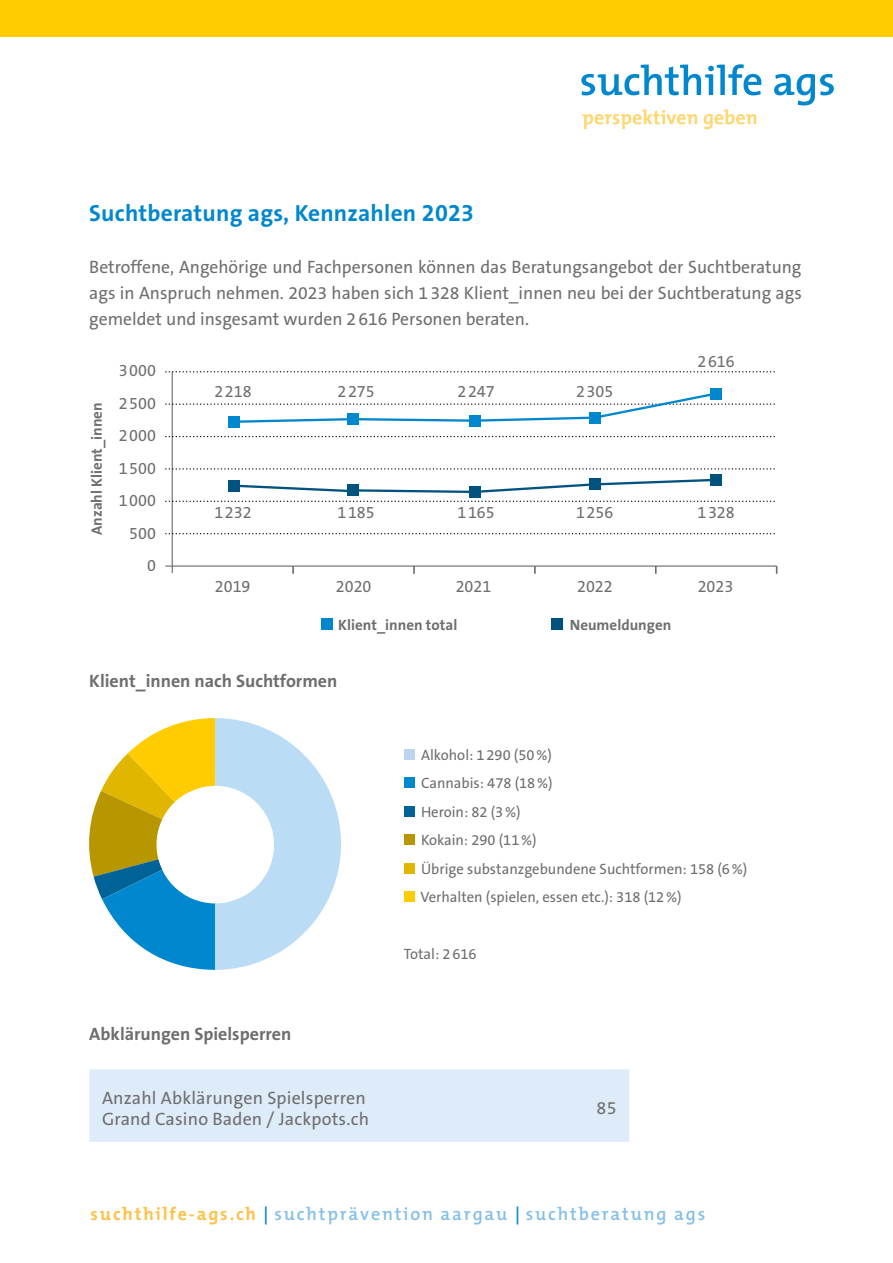
<style>
.page{position:relative;width:893px;height:1263px;background:#fff}
.page>*{position:absolute;margin:0;border:0;box-sizing:border-box;transform-origin:0 0}
.t1{font:700 23.4px "The Sans B7";letter-spacing:.01em;color:#0087ce}
.t2{font:600 18.15px "The Mix";letter-spacing:.1em;color:#85c0e9}
.t3{font:18px/26px "The Sans B5 Plain";letter-spacing:.01em;color:#6e6e6d;text-align:justify}
.t4{font:700 18px "The Sans B7";color:#6e6e6d}
.t5{font:16.2px/32.4px "The Sans Expert";color:#6e6e6d;text-align:right}
.t6{font:15px/28.5px "The Sans B5 Plain";color:#6e6e6d}
.t7{font:700 15px "The Sans B7";color:#6e6e6d}
.s1{font-family:"The Sans Bold Expert";font-weight:400}
.s2{font-weight:700;color:#fcc249}
.s3{color:#0087ce}
</style>
<div class="page">
<div style="left:89px;top:1069px;width:540px;height:73px;background:#deecf9"></div>
<div style="left:0;top:0;width:893px;height:36px;background:#fecc00"></div>
<hr style="left:172px;top:372px;width:1px;height:201px;background:#6e6e6d">
<svg style="left:292px;top:567px;width:2px;height:7px"></svg>
<svg style="left:413px;top:567px;width:2px;height:7px"></svg>
<svg style="left:534px;top:567px;width:2px;height:7px"></svg>
<svg style="left:655px;top:567px;width:2px;height:7px"></svg>
<svg style="left:165px;top:371px;width:610px;height:1px"></svg>
<svg style="left:165px;top:436px;width:610px;height:1px"></svg>
<svg style="left:165px;top:501px;width:610px;height:1px"></svg>
<svg style="left:165px;top:533px;width:610px;height:1px"></svg>
<svg style="left:165px;top:468px;width:610px;height:1px"></svg>
<div style="left:321px;top:619px;width:11px;height:11px;background:#0087ce"></div>
<div style="left:551px;top:619px;width:11px;height:11px;background:#00537e"></div>
<svg style="left:639px;top:436px;width:11px;height:2px"></svg>
<div style="left:639px;top:462px;width:11px;height:7px;background:#fff"></div>
<hr style="left:165px;top:565px;width:612px;height:2px;background:#6e6e6d">
<div style="left:710px;top:474px;width:12px;height:11px;background:#00537e"></div>
<div style="left:710px;top:388px;width:12px;height:11px;background:#0087ce"></div>
<div style="left:469px;top:486px;width:11px;height:11px;background:#00537e"></div>
<div style="left:469px;top:415px;width:11px;height:11px;background:#0087ce"></div>
<div style="left:228px;top:416px;width:11px;height:11px;background:#0087ce"></div>
<div style="left:228px;top:480px;width:11px;height:11px;background:#00537e"></div>
<div style="left:347px;top:485px;width:12px;height:11px;background:#00537e"></div>
<div style="left:347px;top:414px;width:12px;height:11px;background:#0087ce"></div>
<svg style="left:231px;top:478px;width:487px;height:16px"></svg>
<svg style="left:165px;top:391px;width:610px;height:33px"></svg>
<svg style="left:582px;top:110px;width:115px;height:19px"></svg>
<svg style="left:704px;top:110px;width:52px;height:19px"></svg>
<svg style="left:581px;top:64px;width:180px;height:31px"></svg>
<svg style="left:774px;top:74px;width:60px;height:31px"></svg>
<div style="left:404px;top:749px;width:11px;height:11px;background:#bbd4ef"></div>
<div style="left:404px;top:778px;width:11px;height:10px;background:#0087ce"></div>
<div style="left:404px;top:806px;width:11px;height:11px;background:#006398"></div>
<div style="left:404px;top:835px;width:11px;height:10px;background:#b79600"></div>
<div style="left:404px;top:863px;width:11px;height:11px;background:#e0b600"></div>
<div style="left:404px;top:892px;width:11px;height:10px;background:#fecc00"></div>
<svg style="left:89px;top:718px;width:252px;height:252px"></svg>
<p class="t1" style="left:89px;top:201px;width:386px">Suchtberatung ags, Kennzahlen <span class="s1">2023</span></p>
<p class="t3" style="left:89px;top:254px;width:714px">Betroffene, Angehörige und Fachpersonen können das Beratungsangebot der Suchtberatung ags in Anspruch nehmen. 2023 haben sich 1328 Klient_innen neu bei der Suchtberatung ags gemeldet und insgesamt wurden 2616 Personen beraten.</p>
<p class="t7" style="left:89px;top:535px;width:134px;rotate:-90deg">Anzahl Klient_innen</p>
<p class="t5" style="left:119px;top:354px;width:39px">3 000</p>
<p class="t5" style="left:119px;top:387px;width:39px">2 500</p>
<p class="t5" style="left:119px;top:419px;width:39px">2 000</p>
<p class="t5" style="left:119px;top:451px;width:39px">1 500</p>
<p class="t5" style="left:119px;top:484px;width:39px">1 000<br>500</p>
<p class="t5" style="left:147px;top:549px;width:10px">0</p>
<p class="t5" style="left:215px;top:374px;width:39px">2 218</p>
<p class="t5" style="left:215px;top:496px;width:39px">1 232</p>
<p class="t5" style="left:338px;top:374px;width:39px">2 275</p>
<p class="t5" style="left:458px;top:374px;width:39px">2 247</p>
<p class="t5" style="left:576px;top:374px;width:39px">2 305</p>
<p class="t5" style="left:338px;top:496px;width:39px">1 185</p>
<p class="t5" style="left:458px;top:496px;width:39px">1 165</p>
<p class="t5" style="left:576px;top:496px;width:39px">1 256</p>
<p class="t5" style="left:215px;top:569px;width:37px">2019</p>
<p class="t5" style="left:336px;top:569px;width:37px">2020</p>
<p class="t5" style="left:456px;top:569px;width:37px">2021</p>
<p class="t5" style="left:577px;top:569px;width:37px">2022</p>
<p class="t7" style="left:338px;top:617px;width:121px">Klient_innen total</p>
<p class="t7" style="left:570px;top:617px;width:103px">Neumeldungen</p>
<p class="t4" style="left:89px;top:672px;width:250px">Klient_innen nach Suchtformen</p>
<p class="t5" style="left:698px;top:344px;width:39px">2 616</p>
<p class="t5" style="left:698px;top:496px;width:39px">1 328</p>
<p class="t5" style="left:698px;top:569px;width:37px">2023</p>
<p class="t6" style="left:421px;top:741px;width:328px">Alkohol: 1290 (50%)<br>Cannabis: 478 (18%)<br>Heroin: 82 (3%)<br>Kokain: 290 (11%)<br>Übrige substanzgebundene Suchtformen: 158 (6%)<br>Verhalten (spielen, essen etc.): 318 (12%)</p>
<p class="t4" style="left:89px;top:1024px;width:203px">Abklärungen Spielsperren</p>
<p class="t3" style="left:102px;top:1087px;width:268px;line-height:21.6px">Anzahl Abklärungen Spielsperren<br>Grand Casino Baden / Jackpots.ch</p>
<p class="t6" style="left:404px;top:940px;width:74px">Total: 2616</p>
<p class="t3" style="left:597px;top:1096px;width:21px">85</p>
<p class="t2" style="left:90px;top:1199px;width:616px"><span class="s2">suchthilfe-ags.ch</span> <span class="s3">|</span> suchtprävention aargau <span class="s3">|</span> suchtberatung ags</p>
</div>
